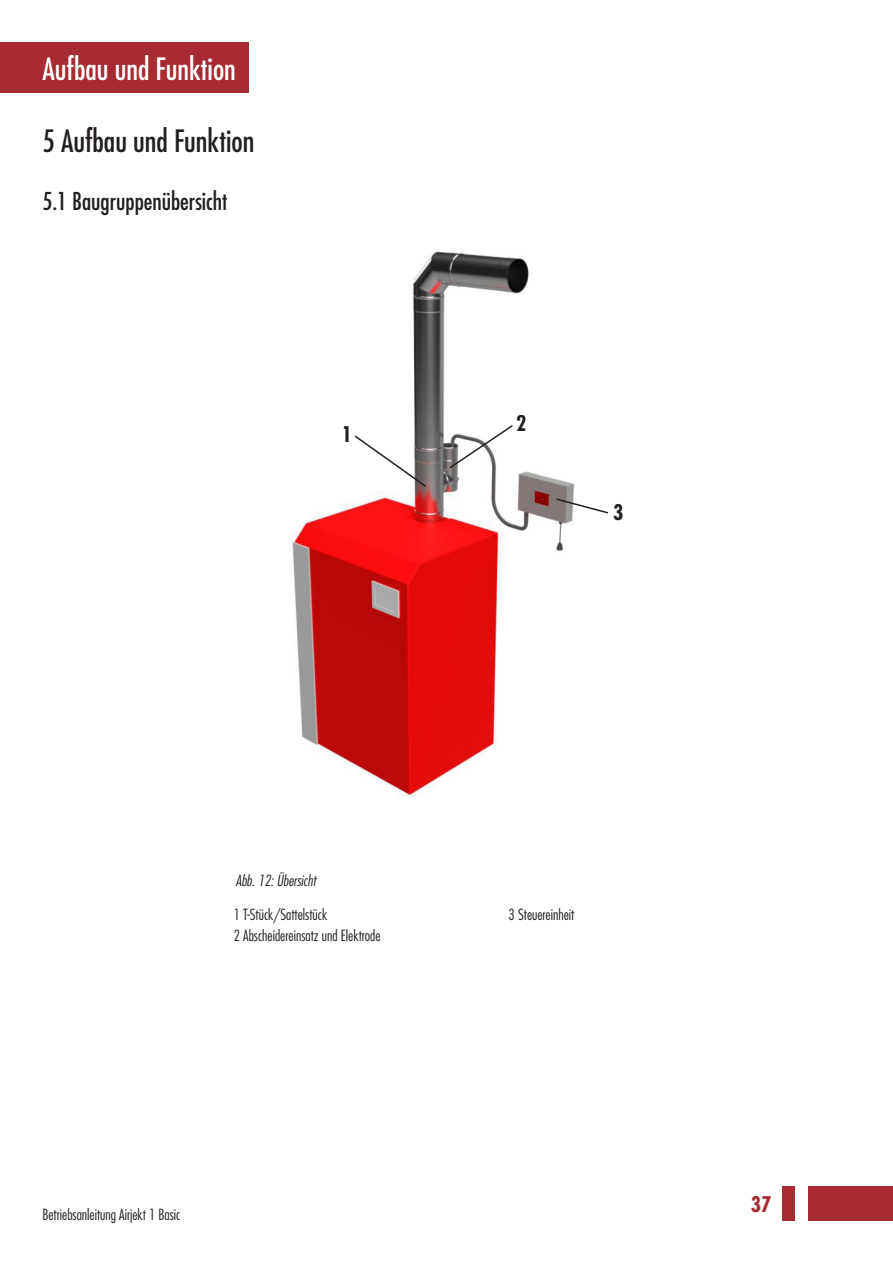
<style>
.page{position:relative;width:893px;height:1263px;background:#fff}
.page>*{position:absolute;margin:0;border:0;box-sizing:border-box;transform-origin:0 0}
.t1{font:condensed 30px "Futura Std";color:#231f20}
.t2{font:condensed 30px "Futura Std";color:#fff}
.t3{font:condensed 24px "Futura Std";color:#231f20}
.t4{font:700 condensed 21px "Futura Std";color:#231f20}
.t5{font:700 condensed 21px "Futura Std";color:#a72b30}
.t6{font:300 condensed 15px/21px "Futura Std";color:#231f20}
.t7{font:italic 300 condensed 15px "Futura Std";color:#231f20}
</style>
<div class="page">
<div style="left:808px;top:1186px;width:85px;height:34px;background:#a72b30"></div>
<div style="left:782px;top:1186px;width:13px;height:34px;background:#a72b30"></div>
<img style="left:289px;top:251px;width:286px;height:547px">
<svg style="left:353px;top:434px;width:75px;height:54px"></svg>
<svg style="left:448px;top:424px;width:66px;height:46px"></svg>
<svg style="left:555px;top:497px;width:53px;height:18px"></svg>
<div style="left:0;top:43px;width:249px;height:50px;background:#a72b30"></div>
<h1 class="t2" style="left:43px;top:51px;width:195px">Aufbau und Funktion</h1>
<h1 class="t1" style="left:43px;top:123px;width:213px">5 Aufbau und Funktion</h1>
<h2 class="t3" style="left:43px;top:187px;width:187px">5.1 Baugruppenübersicht</h2>
<h3 class="t4" style="left:342px;top:422px;width:12px">1</h3>
<h3 class="t4" style="left:516px;top:411px;width:12px">2</h3>
<h3 class="t4" style="left:613px;top:499px;width:12px">3</h3>
<p class="t7" style="left:236px;top:872px;width:81px">Abb. 12: Übersicht</p>
<p class="t6" style="left:234px;top:904px;width:148px">1 T-Stück/Sattelstück<br>2 Abscheidereinsatz und Elektrode</p>
<p class="t6" style="left:509px;top:904px;width:67px">3 Steuereinheit</p>
<p class="t6" style="left:43px;top:1204px;width:139px">Betriebsanleitung Airjekt 1 Basic</p>
<h3 class="t5" style="left:751px;top:1191px;width:22px">37</h3>
</div>
